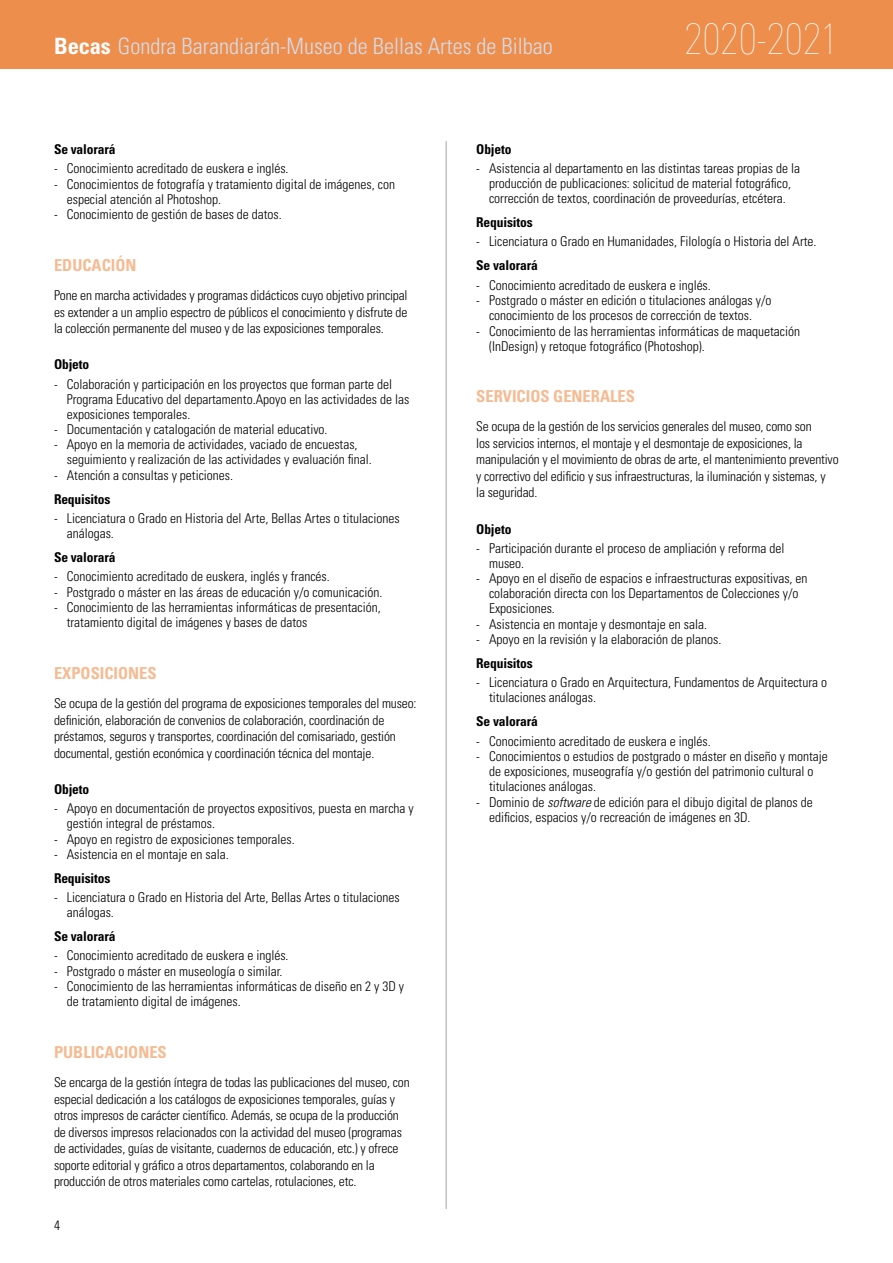
<style>
.page{position:relative;width:893px;height:1263px;background:#fff}
.page>*{position:absolute;margin:0;border:0;box-sizing:border-box;transform-origin:0 0}
.t1{font:200 condensed 42px "Univers Next Pro";color:#fff}
.t2{font:300 condensed 22.5px "Univers";color:#d4ddea}
.t3{font:700 condensed 16.5px "Univers";color:#f5bb93}
.t4{font:300 condensed 13.5px/15px "Univers";color:#000}
.t5{font:700 condensed 13.5px "Univers";letter-spacing:-.01em;color:#000}
.s1{font-weight:700;color:#fff}
.s2{font-style:italic}
</style>
<div class="page">
<hr style="left:446px;top:141px;width:1px;height:1068px;background:#aca199">
<div style="left:0;top:0;width:893px;height:69px;background:#ee8e4c"></div>
<h2 class="t2" style="left:54px;top:33px;width:500px"><span class="s1">Becas</span> Gondra Barandiarán-Museo de Bellas Artes de Bilbao</h2>
<h1 class="t1" style="left:684px;top:16px;width:156px">2020-2021</h1>
<p class="t5" style="left:54px;top:141px;width:63px">Se valorará</p>
<p class="t4" style="left:54px;top:161px;width:236px">- Conocimiento acreditado de euskera e inglés.</p>
<p class="t4" style="left:67px;top:176px;width:330px;text-indent:-13px">- Conocimientos de fotografía y tratamiento digital de imágenes, con especial atención al Photoshop.</p>
<p class="t4" style="left:54px;top:207px;width:229px">- Conocimiento de gestión de bases de datos.</p>
<p class="t3" style="left:54px;top:255px;width:84px">EDUCACIÓN</p>
<p class="t4" style="left:54px;top:287px;width:355px;line-height:16.5px;text-align:justify">Pone en marcha actividades y programas didácticos cuyo objetivo principal es extender a un amplio espectro de públicos el conocimiento y disfrute de la colección permanente del museo y de las exposiciones temporales.</p>
<p class="t5" style="left:54px;top:356px;width:37px">Objeto</p>
<p class="t4" style="left:67px;top:376px;width:344px;text-indent:-13px">- Colaboración y participación en los proyectos que forman parte del<br>Programa Educativo del departamento.Apoyo en las actividades de las exposiciones temporales.</p>
<p class="t4" style="left:54px;top:422px;width:275px">- Documentación y catalogación de material educativo.</p>
<p class="t4" style="left:67px;top:437px;width:307px;text-indent:-13px">- Apoyo en la memoria de actividades, vaciado de encuestas, seguimiento y realización de las actividades y evaluación final.</p>
<p class="t4" style="left:54px;top:467px;width:181px">- Atención a consultas y peticiones.</p>
<p class="t5" style="left:54px;top:491px;width:58px">Requisitos</p>
<p class="t4" style="left:67px;top:511px;width:334px;text-indent:-13px">- Licenciatura o Grado en Historia del Arte, Bellas Artes o titulaciones análogas.</p>
<p class="t5" style="left:54px;top:549px;width:63px">Se valorará</p>
<p class="t4" style="left:54px;top:569px;width:277px">- Conocimiento acreditado de euskera, inglés y francés.</p>
<p class="t4" style="left:54px;top:584px;width:330px">- Postgrado o máster en las áreas de educación y/o comunicación.</p>
<p class="t4" style="left:67px;top:600px;width:316px;text-indent:-13px">- Conocimiento de las herramientas informáticas de presentación, tratamiento digital de imágenes y bases de datos</p>
<p class="t3" style="left:54px;top:663px;width:104px">EXPOSICIONES</p>
<p class="t4" style="left:54px;top:695px;width:364px;line-height:16.5px">Se ocupa de la gestión del programa de exposiciones temporales del museo: definición, elaboración de convenios de colaboración, coordinación de préstamos, seguros y transportes, coordinación del comisariado, gestión documental, gestión económica y coordinación técnica del montaje.</p>
<p class="t5" style="left:54px;top:781px;width:37px">Objeto</p>
<p class="t4" style="left:67px;top:801px;width:349px;text-indent:-13px">- Apoyo en documentación de proyectos expositivos, puesta en marcha y gestión integral de préstamos.</p>
<p class="t4" style="left:54px;top:831px;width:242px">- Apoyo en registro de exposiciones temporales.</p>
<p class="t4" style="left:54px;top:846px;width:176px">- Asistencia en el montaje en sala.</p>
<p class="t5" style="left:54px;top:870px;width:58px">Requisitos</p>
<p class="t4" style="left:67px;top:890px;width:334px;text-indent:-13px">- Licenciatura o Grado en Historia del Arte, Bellas Artes o titulaciones análogas.</p>
<p class="t5" style="left:54px;top:928px;width:63px">Se valorará</p>
<p class="t4" style="left:54px;top:948px;width:236px">- Conocimiento acreditado de euskera e inglés.</p>
<p class="t4" style="left:54px;top:963px;width:230px">- Postgrado o máster en museología o similar.</p>
<p class="t4" style="left:67px;top:979px;width:339px;text-indent:-13px">- Conocimiento de las herramientas informáticas de diseño en 2 y 3D y de tratamiento digital de imágenes.</p>
<p class="t3" style="left:54px;top:1042px;width:114px">PUBLICACIONES</p>
<p class="t4" style="left:54px;top:1074px;width:357px;line-height:16.5px">Se encarga de la gestión íntegra de todas las publicaciones del museo, con especial dedicación a los catálogos de exposiciones temporales, guías y otros impresos de carácter científico. Además, se ocupa de la producción de diversos impresos relacionados con la actividad del museo (programas de actividades, guías de visitante, cuadernos de educación, etc.) y ofrece soporte editorial y gráfico a otros departamentos, colaborando en la producción de otros materiales como cartelas, rotulaciones, etc.</p>
<p class="t4" style="left:54px;top:1218px;width:7px">4</p>
<p class="t5" style="left:476px;top:141px;width:37px">Objeto</p>
<p class="t4" style="left:476px;top:161px;width:325px;text-align:center">- Asistencia al departamento en las distintas tareas propias de la producción de publicaciones: solicitud de material fotográfico, corrección de textos, coordinación de proveedurías, etcétera.</p>
<p class="t5" style="left:476px;top:214px;width:58px">Requisitos</p>
<p class="t4" style="left:476px;top:234px;width:342px">- Licenciatura o Grado en Humanidades, Filología o Historia del Arte.</p>
<p class="t5" style="left:476px;top:257px;width:63px">Se valorará</p>
<p class="t4" style="left:476px;top:277px;width:236px">- Conocimiento acreditado de euskera e inglés.</p>
<p class="t4" style="left:476px;top:293px;width:297px;text-align:center">- Postgrado o máster en edición o titulaciones análogas y/o conocimiento de los procesos de corrección de textos.</p>
<p class="t4" style="left:489px;top:323px;width:313px;text-indent:-13px">- Conocimiento de las herramientas informáticas de maquetación (InDesign) y retoque fotográfico (Photoshop).</p>
<p class="t3" style="left:476px;top:386px;width:160px">SERVICIOS GENERALES</p>
<p class="t4" style="left:476px;top:418px;width:364px;line-height:16.5px">Se ocupa de la gestión de los servicios generales del museo, como son<br>los servicios internos, el montaje y el desmontaje de exposiciones, la manipulación y el movimiento de obras de arte, el mantenimiento preventivo y correctivo del edificio y sus infraestructuras, la iluminación y sistemas, y<br>la seguridad.</p>
<p class="t5" style="left:476px;top:521px;width:37px">Objeto</p>
<p class="t4" style="left:489px;top:540px;width:297px;text-indent:-13px">- Participación durante el proceso de ampliación y reforma del museo.</p>
<p class="t4" style="left:489px;top:571px;width:320px;text-indent:-13px">- Apoyo en el diseño de espacios e infraestructuras expositivas, en colaboración directa con los Departamentos de Colecciones y/o<br>Exposiciones.</p>
<p class="t4" style="left:476px;top:616px;width:232px">- Asistencia en montaje y desmontaje en sala.</p>
<p class="t4" style="left:476px;top:632px;width:247px">- Apoyo en la revisión y la elaboración de planos.</p>
<p class="t5" style="left:476px;top:655px;width:58px">Requisitos</p>
<p class="t4" style="left:489px;top:675px;width:340px;text-indent:-13px">- Licenciatura o Grado en Arquitectura, Fundamentos de Arquitectura o titulaciones análogas.</p>
<p class="t5" style="left:476px;top:713px;width:63px">Se valorará</p>
<p class="t4" style="left:476px;top:733px;width:236px">- Conocimiento acreditado de euskera e inglés.</p>
<p class="t4" style="left:489px;top:749px;width:340px;text-indent:-13px">- Conocimientos o estudios de postgrado o máster en diseño y montaje de exposiciones, museografía y/o gestión del patrimonio cultural o titulaciones análogas.</p>
<p class="t4" style="left:489px;top:794px;width:325px;text-indent:-13px">- Dominio de <span class="s2">software</span> de edición para el dibujo digital de planos de edificios, espacios y/o recreación de imágenes en 3D.</p>
</div>
